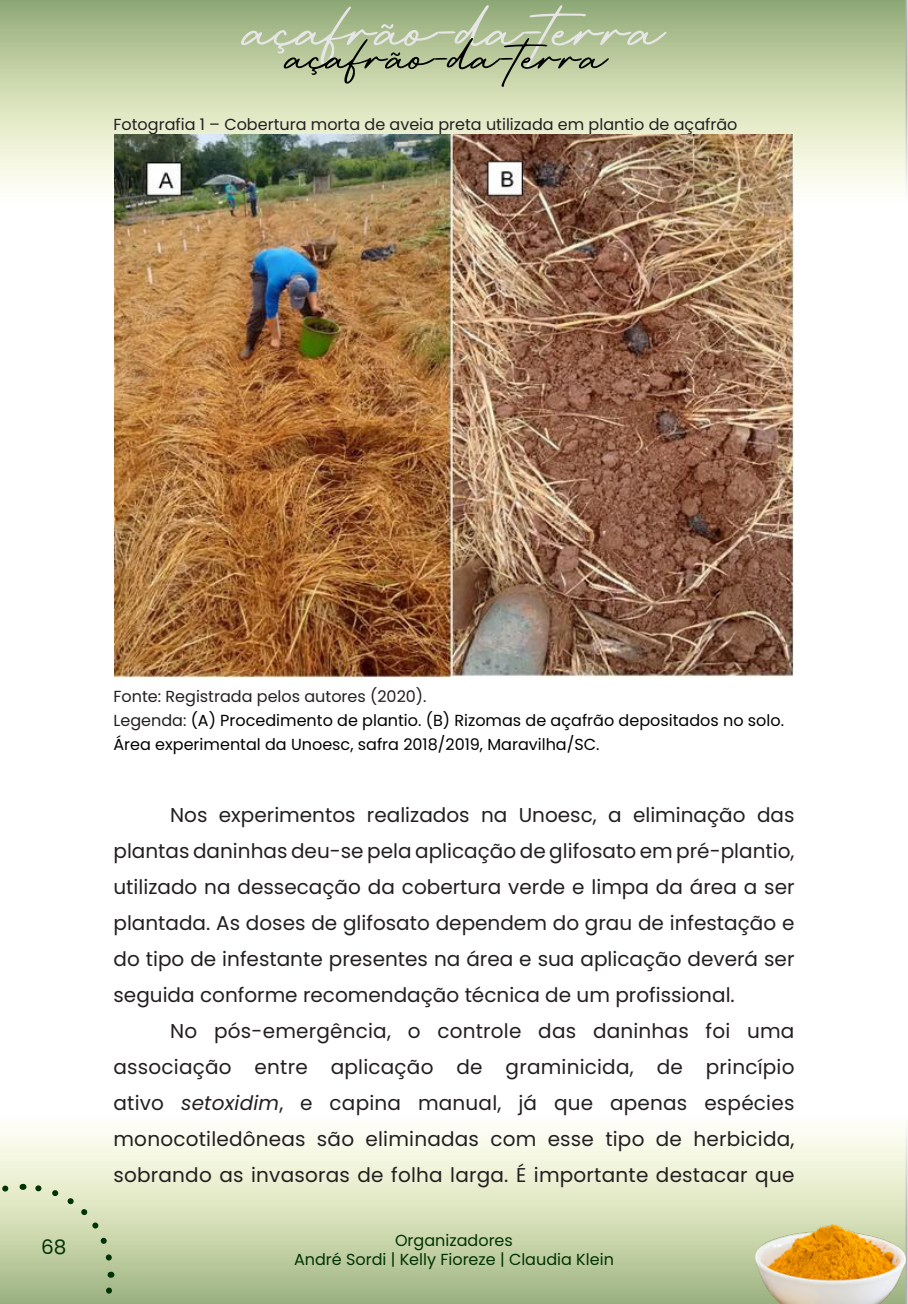
<style>
.page{position:relative;width:908px;height:1304px;background:#fff}
.page>*{position:absolute;margin:0;border:0;box-sizing:border-box;transform-origin:0 0}
.t1{font:121px "Retro Signature";color:#e6e6e6}
.t2{font:92.4px "Retro Signature";color:#000}
.texto{font:20px/36px "Poppins";letter-spacing:.005em;color:#231f20;text-align:justify}
.t3{font:20px "Poppins";color:#003303}
.fonte{font:16px/24px "Poppins";color:#000}
.legenda{font:16px "Poppins";color:#231f20}
.t4{font:16px/19.2px "Poppins";color:#003303;text-align:center}
.fonte-2{font:16px "Poppins";color:#231f20}
.s1{color:#231f20}
.s2{font-style:italic}
</style>
<div class="page">
<svg style="left:0;top:1129px;width:907px;height:175px"></svg>
<svg style="left:0;top:0;width:907px;height:201px"></svg>
<img style="left:755px;top:1225px;width:149px;height:79px">
<svg style="left:33px;top:1272px;width:84px;height:32px"></svg>
<svg style="left:23px;top:1181px;width:93px;height:84px"></svg>
<svg style="left:0;top:1181px;width:12px;height:97px"></svg>
<svg style="left:0;top:1285px;width:24px;height:19px"></svg>
<img style="left:114px;top:135px;width:679px;height:542px">
<h1 class="t1" style="left:250px;top:-42px;width:414px">açafrão-da-terra</h1>
<h2 class="t2" style="left:291px;top:2px;width:317px">açafrão-da-terra</h2>
<p class="legenda" style="left:113px;top:115px;width:625px">Fotografia 1 – Cobertura morta de aveia preta utilizada em plantio de açafrão</p>
<p class="t3" style="left:41px;top:1236px;width:27px">68</p>
<p class="fonte-2" style="left:113px;top:687px;width:314px">Fonte: Registrada pelos autores (2020).</p>
<p class="fonte" style="left:113px;top:709px;width:671px"><span class="s1">Legenda:</span> (A) Procedimento de plantio. (B) Rizomas de açafrão depositados no solo.<br>Área experimental da Unoesc, safra 2018/2019, Maravilha/SC.</p>
<p class="texto" style="left:113px;top:797px;width:682px;text-indent:57px">Nos experimentos realizados na Unoesc, a eliminação das plantas daninhas deu-se pela aplicação de glifosato em pré-plantio, utilizado na dessecação da cobertura verde e limpa da área a ser plantada. As doses de glifosato dependem do grau de infestação e do tipo de infestante presentes na área e sua aplicação deverá ser seguida conforme recomendação técnica de um profissional.</p>
<p class="texto" style="left:113px;top:1013px;width:682px;text-indent:57px">No pós-emergência, o controle das daninhas foi uma associação entre aplicação de graminicida, de princípio ativo <span class="s2">setoxidim</span>, e capina manual, já que apenas espécies monocotiledôneas são eliminadas com esse tipo de herbicida, sobrando as invasoras de folha larga. É importante destacar que</p>
<p class="t4" style="left:294px;top:1231px;width:321px">Organizadores<br>André Sordi | Kelly Fioreze | Claudia Klein</p>
</div>
